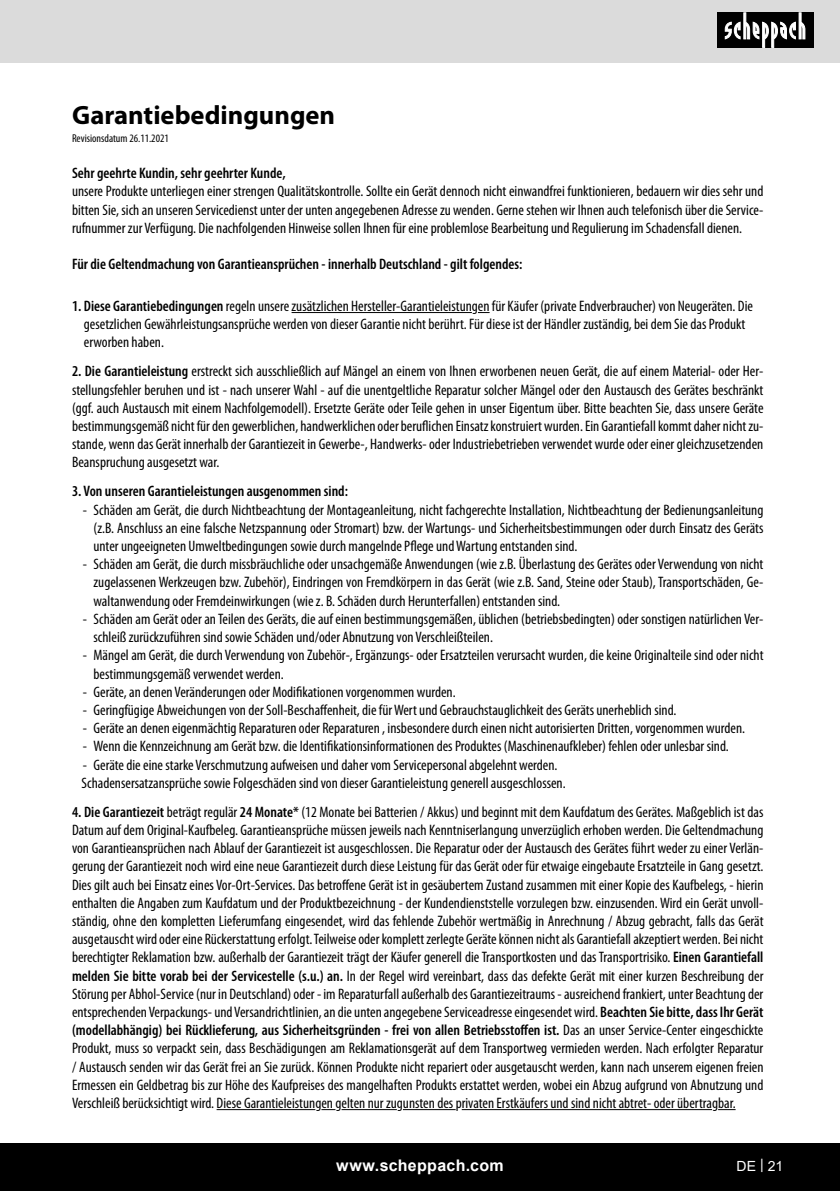
<style>
.page{position:relative;width:840px;height:1191px;background:#fff}
.page>*{position:absolute;margin:0;border:0;box-sizing:border-box;transform-origin:0 0}
.t1{font:700 26.6px "Myriad Pro";color:#000}
.t2{font:700 16px "Arial";letter-spacing:.02em;color:#fff}
.t3{font:condensed 15.2px/18.2px "Myriad Pro";color:#000}
.t4{font:600 condensed 15.2px "Myriad Pro";color:#000}
.t5{font:14px "Arial";color:#fff}
.t6{font:condensed 11.4px "Myriad Pro";color:#000}
.s1{font-weight:600}
</style>
<div class="page">
<div style="left:0;top:0;width:839px;height:63px;background:#dbdbdb"></div>
<div style="left:0;top:1143px;width:839px;height:48px;background:#000"></div>
<div style="left:717px;top:12px;width:96px;height:36px;background:#000"></div>
<svg style="left:724px;top:12px;width:81px;height:36px"></svg>
<hr style="left:291px;top:312px;width:180px;height:1px;background:#000">
<svg style="left:477px;top:312px;width:12px;height:1px"></svg>
<hr style="left:216px;top:1109px;width:99px;height:1px;background:#000">
<svg style="left:321px;top:1109px;width:14px;height:1px"></svg>
<hr style="left:341px;top:1109px;width:55px;height:1px;background:#000">
<hr style="left:402px;top:1109px;width:53px;height:1px;background:#000">
<hr style="left:461px;top:1109px;width:250px;height:1px;background:#000">
<svg style="left:718px;top:1109px;width:17px;height:1px"></svg>
<p class="t1" style="left:72px;top:97px;width:264px">Garantiebedingungen</p>
<p class="t6" style="left:72px;top:131px;width:98px">Revisionsdatum 26.11.2021</p>
<p class="t3" style="left:72px;top:164px;width:692px"><span class="s1">Sehr geehrte Kundin, sehr geehrter Kunde,<br></span>unsere Produkte unterliegen einer strengen Qualitätskontrolle. Sollte ein Gerät dennoch nicht einwandfrei funktionieren, bedauern wir dies sehr und bitten Sie, sich an unseren Servicedienst unter der unten angegebenen Adresse zu wenden. Gerne stehen wir Ihnen auch telefonisch über die Service&shy;rufnummer zur Verfügung. Die nachfolgenden Hinweise sollen Ihnen für eine problemlose Bearbeitung und Regulierung im Schadensfall dienen.</p>
<p class="t4" style="left:72px;top:255px;width:451px">Für die Geltendmachung von Garantieansprüchen - innerhalb Deutschland - gilt folgendes:</p>
<p class="t3" style="left:84px;top:297px;width:670px;text-indent:-12px"><span class="s1">1. Diese Garantiebedingungen</span> regeln unsere zusätzlichen Hersteller-Garantieleistungen für Käufer (private Endverbraucher) von Neugeräten. Die gesetzlichen Gewährleistungsansprüche werden von dieser Garantie nicht berührt. Für diese ist der Händler zuständig, bei dem Sie das Produkt erworben haben.</p>
<p class="t3" style="left:72px;top:362px;width:692px;text-align:justify"><span class="s1">2. Die Garantieleistung</span> erstreckt sich ausschließlich auf Mängel an einem von Ihnen erworbenen neuen Gerät, die auf einem Material- oder Her&shy;stellungsfehler beruhen und ist - nach unserer Wahl - auf die unentgeltliche Reparatur solcher Mängel oder den Austausch des Gerätes beschränkt (ggf. auch Austausch mit einem Nachfolgemodell). Ersetzte Geräte oder Teile gehen in unser Eigentum über. Bitte beachten Sie, dass unsere Geräte bestimmungsgemäß nicht für den gewerblichen, handwerklichen oder beruflichen Einsatz konstruiert wurden. Ein Garantiefall kommt daher nicht zu&shy;stande, wenn das Gerät innerhalb der Garantiezeit in Gewerbe-, Handwerks- oder Industriebetrieben verwendet wurde oder einer gleichzusetzenden Beanspruchung ausgesetzt war.</p>
<p class="t4" style="left:72px;top:482px;width:277px">3. Von unseren Garantieleistungen ausgenommen sind:</p>
<p class="t3" style="left:93px;top:500px;width:671px;text-align:justify;text-indent:-11px">- Schäden am Gerät, die durch Nichtbeachtung der Montageanleitung, nicht fachgerechte Installation, Nichtbeachtung der Bedienungsanleitung (z.B. Anschluss an eine falsche Netzspannung oder Stromart) bzw. der Wartungs- und Sicherheitsbestimmungen oder durch Einsatz des Geräts unter ungeeigneten Umweltbedingungen sowie durch mangelnde Pflege und Wartung entstanden sind.</p>
<p class="t3" style="left:93px;top:555px;width:671px;text-align:justify;text-indent:-11px">- Schäden am Gerät, die durch missbräuchliche oder unsachgemäße Anwendungen (wie z.B. Überlastung des Gerätes oder Verwendung von nicht zugelassenen Werkzeugen bzw. Zubehör), Eindringen von Fremdkörpern in das Gerät (wie z.B. Sand, Steine oder Staub), Transportschäden, Ge&shy;waltanwendung oder Fremdeinwirkungen (wie z. B. Schäden durch Herunterfallen) entstanden sind.</p>
<p class="t3" style="left:93px;top:609px;width:671px;text-indent:-11px">- Schäden am Gerät oder an Teilen des Geräts, die auf einen bestimmungsgemäßen, üblichen (betriebsbedingten) oder sonstigen natürlichen Ver&shy;schleiß zurückzuführen sind sowie Schäden und/oder Abnutzung von Verschleißteilen.</p>
<p class="t3" style="left:93px;top:646px;width:671px;text-indent:-11px">- Mängel am Gerät, die durch Verwendung von Zubehör-, Ergänzungs- oder Ersatzteilen verursacht wurden, die keine Originalteile sind oder nicht bestimmungsgemäß verwendet werden.</p>
<p class="t3" style="left:83px;top:682px;width:374px">- Geräte, an denen Veränderungen oder Modifikationen vorgenommen wurden.</p>
<p class="t3" style="left:83px;top:700px;width:595px">- Geringfügige Abweichungen von der Soll-Beschaffenheit, die für Wert und Gebrauchstauglichkeit des Geräts unerheblich sind.</p>
<p class="t3" style="left:83px;top:719px;width:663px">- Geräte an denen eigenmächtig Reparaturen oder Reparaturen , insbesondere durch einen nicht autorisierten Dritten, vorgenommen wurden.</p>
<p class="t3" style="left:83px;top:737px;width:647px">- Wenn die Kennzeichnung am Gerät bzw. die Identifikationsinformationen des Produktes (Maschinenaufkleber) fehlen oder unlesbar sind.</p>
<p class="t3" style="left:81px;top:755px;width:485px">- Geräte die eine starke Verschmutzung aufweisen und daher vom Servicepersonal abgelehnt werden.<br>Schadensersatzansprüche sowie Folgeschäden sind von dieser Garantieleistung generell ausgeschlossen.</p>
<p class="t3" style="left:72px;top:802px;width:692px;text-align:justify"><span class="s1">4. Die Garantiezeit</span> beträgt regulär <span class="s1">24 Monate*</span> (12 Monate bei Batterien / Akkus) und beginnt mit dem Kaufdatum des Gerätes. Maßgeblich ist das Datum auf dem Original-Kaufbeleg. Garantieansprüche müssen jeweils nach Kenntniserlangung unverzüglich erhoben werden. Die Geltendmachung von Garantieansprüchen nach Ablauf der Garantiezeit ist ausgeschlossen. Die Reparatur oder der Austausch des Gerätes führt weder zu einer Verlän&shy;gerung der Garantiezeit noch wird eine neue Garantiezeit durch diese Leistung für das Gerät oder für etwaige eingebaute Ersatzteile in Gang gesetzt.<br>Dies gilt auch bei Einsatz eines Vor-Ort-Services. Das betroffene Gerät ist in gesäubertem Zustand zusammen mit einer Kopie des Kaufbelegs, - hierin enthalten die Angaben zum Kaufdatum und der Produktbezeichnung - der Kundendienststelle vorzulegen bzw. einzusenden. Wird ein Gerät unvoll&shy;ständig, ohne den kompletten Lieferumfang eingesendet, wird das fehlende Zubehör wertmäßig in Anrechnung / Abzug gebracht, falls das Gerät ausgetauscht wird oder eine Rückerstattung erfolgt. Teilweise oder komplett zerlegte Geräte können nicht als Garantiefall akzeptiert werden. Bei nicht berechtigter Reklamation bzw. außerhalb der Garantiezeit trägt der Käufer generell die Transportkosten und das Transportrisiko. <span class="s1">Einen Garantiefall melden Sie bitte vorab bei der Servicestelle (s.u.) an.</span> In der Regel wird vereinbart, dass das defekte Gerät mit einer kurzen Beschreibung der Störung per Abhol-Service (nur in Deutschland) oder - im Reparaturfall außerhalb des Garantiezeitraums - ausreichend frankiert, unter Beachtung der entsprechenden Verpackungs- und Versandrichtlinien, an die unten angegebene Serviceadresse eingesendet wird. <span class="s1">Beachten Sie bitte, dass Ihr Gerät (modellabhängig) bei Rücklieferung, aus Sicherheitsgründen - frei von allen Betriebsstoffen ist.</span> Das an unser Service-Center eingeschickte Produkt, muss so verpackt sein, dass Beschädigungen am Reklamationsgerät auf dem Transportweg vermieden werden. Nach erfolgter Reparatur / Austausch senden wir das Gerät frei an Sie zurück. Können Produkte nicht repariert oder ausgetauscht werden, kann nach unserem eigenen freien Ermessen ein Geldbetrag bis zur Höhe des Kaufpreises des mangelhaften Produkts erstattet werden, wobei ein Abzug aufgrund von Abnutzung und Verschleiß berücksichtigt wird. Diese Garantieleistungen gelten nur zugunsten des privaten Erstkäufers und sind nicht abtret- oder übertragbar.</p>
<p class="t2" style="left:336px;top:1154px;width:169px">www.scheppach.com</p>
<p class="t5" style="left:736px;top:1156px;width:48px">DE | 21</p>
</div>
